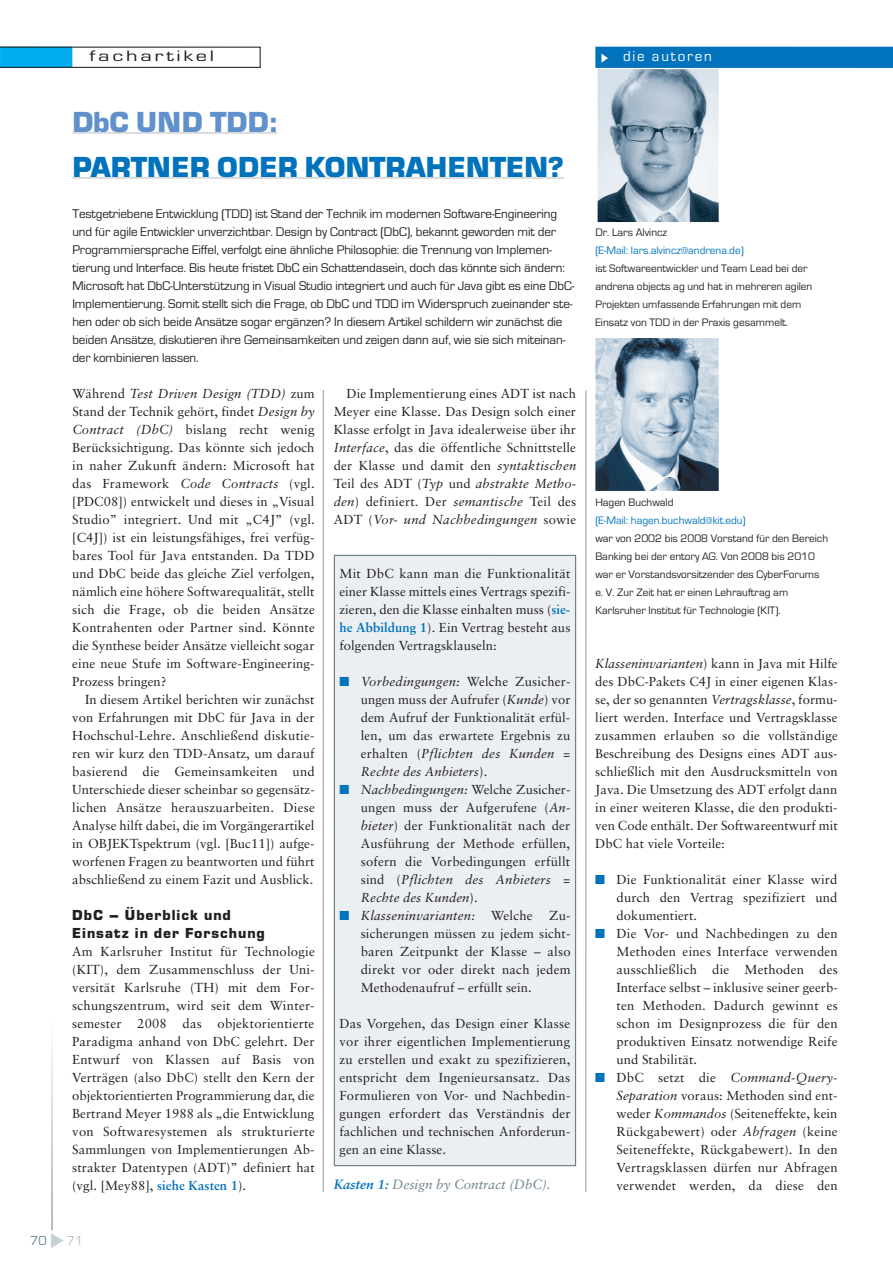
<style>
.page{position:relative;width:893px;height:1263px;background:#fff}
.page>*{position:absolute;margin:0;border:0;box-sizing:border-box;transform-origin:0 0}
.t1{font:700 28.5px "Eurostile BQ";letter-spacing:-.02em;color:#0073bc}
.t2{font:700 28.5px "Eurostile BQ";letter-spacing:-.01em;color:#6091cc}
.t3{font:15.75px "Eurostile";letter-spacing:.125em;color:#231f20;scale:1.43 1}
.t4{font:15px "Eurostile";letter-spacing:.125em;color:#fff}
.t5{font:700 14.25px/18px "Eurostile BQ";letter-spacing:.07em;color:#231f20}
.t6{font:italic 13.5px "Sabon";color:#6c818c}
.t7{font:13.5px "Eurostile";color:#6c818c}
.t8{font:13.5px "Eurostile";color:#b6c2c9}
.t9{font:13.05px/18px "Sabon";letter-spacing:.005em;color:#231f20;text-align:justify}
.t10{font:13.05px/18px "Eurostile";letter-spacing:-.005em;color:#231f20}
.t11{font:italic 13.05px "Sabon";letter-spacing:.015em;color:#231f20}
.t12{font:11.25px/18px "Eurostile";color:#231f20}
.t13{font:11.25px "Eurostile";color:#0073bc}
.s1{font-style:italic}
.s2{font-weight:700;color:#0073bc}
.s3{color:#0073bc}
.s4{font-style:normal}
</style>
<div class="page">
<hr style="left:72px;top:132px;width:205px;height:1px;background:#bcbdc0">
<hr style="left:72px;top:177px;width:492px;height:1px;background:#bcbdc0">
<svg style="left:51px;top:1233px;width:13px;height:15px"></svg>
<svg style="left:0;top:47px;width:261px;height:21px"></svg>
<hr style="left:323px;top:390px;width:1px;height:802px;background:#939598">
<hr style="left:585px;top:391px;width:1px;height:801px;background:#939598">
<div style="left:335px;top:556px;width:240px;height:609px;background:#ebeff1"></div>
<div style="left:334px;top:555px;width:242px;height:611px;border:1px solid #6c818c"></div>
<div style="left:595px;top:47px;width:298px;height:21px;background:#0073bc"></div>
<img style="left:598px;top:69px;width:121px;height:153px">
<img style="left:595px;top:338px;width:124px;height:153px">
<svg style="left:601px;top:54px;width:7px;height:9px"></svg>
<p class="t3" style="left:89px;top:50px;width:89px">fachartikel</p>
<p class="t4" style="left:623px;top:51px;width:90px">die autoren</p>
<h1 class="t2" style="left:72px;top:113px;width:206px">DbC UND TDD:</h1>
<h1 class="t1" style="left:72px;top:158px;width:493px">PARTNER ODER KONTRAHENTEN?</h1>
<p class="t10" style="left:72px;top:206px;width:504px">Testgetriebene Entwicklung (TDD) ist Stand der Technik im modernen Software-Engineering und für agile Entwickler unverzichtbar. Design by Contract (DbC), bekannt geworden mit der Programmiersprache Eiffel, verfolgt eine ähnliche Philosophie: die Trennung von Implemen - tierung und Interface. Bis heute fristet DbC ein Schattendasein, doch das könnte sich ändern:<br>Microsoft hat DbC-Unterstützung in Visual Studio integriert und auch für Java gibt es eine DbC-Implementierung. Somit stellt sich die Frage, ob DbC und TDD im Widerspruch zueinander ste&shy;hen oder ob sich beide Ansätze sogar ergänzen? In diesem Artikel schildern wir zunächst die beiden Ansätze, diskutieren ihre Gemeinsamkeiten und zeigen dann auf, wie sie sich miteinan&shy;der kombinieren lassen.</p>
<p class="t9" style="left:72px;top:385px;width:244px">Während <span class="s1">Test Driven Design (TDD)</span> zum Stand der Technik gehört, findet <span class="s1">Design by Contract (DbC)</span> bislang recht wenig Berücksichtigung. Das könnte sich jedoch in naher Zukunft ändern: Microsoft hat das Framework <span class="s1">Code Contracts</span> (vgl. [PDC08]) entwickelt und dieses in „Visual Studio” integriert. Und mit „C4J” (vgl. [C4J]) ist ein leistungsfähiges, frei verfüg&shy;bares Tool für Java entstanden. Da TDD und DbC beide das gleiche Ziel verfolgen, nämlich eine höhere Softwarequalität, stellt sich die Frage, ob die beiden Ansätze Kontrahenten oder Partner sind. Könnte die Synthese beider Ansätze vielleicht sogar eine neue Stufe im Software-Engineering-Prozess bringen?</p>
<p class="t9" style="left:72px;top:691px;width:244px;text-indent:13px">In diesem Artikel berichten wir zunächst von Erfahrungen mit DbC für Java in der Hochschul-Lehre. Anschließend diskutie&shy;ren wir kurz den TDD-Ansatz, um darauf basierend die Gemeinsamkeiten und Unterschiede dieser scheinbar so gegensätz&shy;lichen Ansätze herauszuarbeiten. Diese Analyse hilft dabei, die im Vorgängerartikel in OBJEKTspektrum (vgl. [Buc11]) aufge&shy;worfenen Fragen zu beantworten und führt abschließend zu einem Fazit und Ausblick.</p>
<p class="t5" style="left:72px;top:908px;width:194px">DbC – Überblick und<br>Einsatz in der Forschung</p>
<p class="t9" style="left:72px;top:943px;width:244px">Am Karlsruher Institut für Technologie (KIT), dem Zusammenschluss der Uni - versität Karlsruhe (TH) mit dem For - schungszentrum, wird seit dem Win ter - semester 2008 das objektorientierte Paradigma anhand von DbC gelehrt. Der Entwurf von Klassen auf Basis von Verträgen (also DbC) stellt den Kern der objektorientierten Programmierung dar, die Bertrand Meyer 1988 als „die Entwicklung von Softwaresystemen als strukturierte Sammlungen von Implementierungen Ab - strakter Datentypen (ADT)” definiert hat (vgl. [Mey88], <span class="s2">siehe Kasten 1</span>).</p>
<p class="t7" style="left:30px;top:1236px;width:18px">70</p>
<p class="t8" style="left:67px;top:1236px;width:18px">71</p>
<p class="t9" style="left:334px;top:385px;width:244px;text-indent:13px">Die Implementierung eines ADT ist nach Meyer eine Klasse. Das Design solch einer Klasse erfolgt in Java idealerweise über ihr <span class="s1">Interface</span>, das die öffentliche Schnittstelle der Klasse und damit den <span class="s1">syntaktischen </span>Teil des ADT (<span class="s1">Typ</span> und <span class="s1">abstrakte Metho - den</span>) definiert. Der <span class="s1">semantische</span> Teil des ADT (<span class="s1">Vor- und Nachbedingungen</span> sowie</p>
<p class="t9" style="left:339px;top:565px;width:233px">Mit DbC kann man die Funktionalität einer Klasse mittels eines Vertrags spezifi&shy;zieren, den die Klasse einhalten muss (<span class="s2">sie&shy;he Abbildung 1</span>). Ein Vertrag besteht aus folgenden Vertragsklauseln:</p>
<p class="t9" style="left:361px;top:673px;width:211px;text-indent:-21px"><span class="s3">■</span> <span class="s1">Vorbedingungen:</span> Welche Zusicher - un gen muss der Aufrufer (<span class="s1">Kunde</span>) vor dem Aufruf der Funktionalität erfül&shy;len, um das erwartete Ergebnis zu erhalten (<span class="s1">Pflichten des Kunden = Rechte des Anbieters</span>).</p>
<p class="t9" style="left:361px;top:781px;width:211px;text-indent:-21px"><span class="s3">■</span> <span class="s1">Nachbedingungen:</span> Welche Zusicher - un gen muss der Aufgerufene (<span class="s1">An - bieter</span>) der Funktionalität nach der Ausführung der Methode erfüllen, sofern die Vorbedingungen erfüllt sind (<span class="s1">Pflichten des Anbieters = Rechte des Kunden</span>).</p>
<p class="t11" style="left:339px;top:910px;width:195px"><span class="s3">■</span> Klasseninvarianten: <span class="s4">Welche</span></p>
<p class="t9" style="left:361px;top:907px;width:211px;text-indent:188px">Zu - sicher un gen müssen zu jedem sicht&shy;baren Zeitpunkt der Klasse – also direkt vor oder direkt nach jedem Methodenaufruf – erfüllt sein.</p>
<p class="t9" style="left:339px;top:1015px;width:233px">Das Vorgehen, das Design einer Klasse vor ihrer eigentlichen Implementierung zu erstellen und exakt zu spezifizieren, entspricht dem Ingenieursansatz. Das Formulieren von Vor- und Nachbedin - gungen erfordert das Verständnis der fachlichen und technischen Anforderun - gen an eine Klasse.</p>
<p class="t6" style="left:334px;top:1179px;width:218px"><span class="s2">Kasten 1:</span> Design by Contract (DbC).</p>
<p class="t12" style="left:595px;top:224px;width:73px">Dr. Lars Alvincz</p>
<p class="t13" style="left:595px;top:246px;width:150px">(E-Mail: lars.alvincz@andrena.de)</p>
<p class="t12" style="left:595px;top:260px;width:219px">ist Softwareentwickler und Team Lead bei der andrena objects ag und hat in mehreren agilen Projekten umfassende Erfahrungen mit dem Einsatz von TDD in der Praxis gesammelt.</p>
<p class="t12" style="left:595px;top:494px;width:80px">Hagen Buchwald</p>
<p class="t13" style="left:595px;top:516px;width:152px">(E-Mail: hagen.buchwald@kit.edu)</p>
<p class="t12" style="left:595px;top:530px;width:234px">war von 2002 bis 2008 Vorstand für den Bereich Banking bei der entory AG. Von 2008 bis 2010 war er Vorstandsvorsitzender des CyberForums e. V. Zur Zeit hat er einen Lehrauftrag am Karlsruher Institut für Technologie (KIT).</p>
<p class="t9" style="left:595px;top:655px;width:244px"><span class="s1">Klasseninvarianten</span>) kann in Java mit Hilfe des DbC-Pakets C4J in einer eigenen Klas - se, der so genannten <span class="s1">Vertragsklasse</span>, formu&shy;liert werden. Interface und Vertragsklasse zusammen erlauben so die vollständige Beschreibung des Designs eines ADT aus&shy;schließlich mit den Ausdrucksmitteln von Java. Die Umsetzung des ADT erfolgt dann in einer weiteren Klasse, die den produkti&shy;ven Code enthält. Der Softwareentwurf mit DbC hat viele Vorteile:</p>
<p class="t9" style="left:617px;top:871px;width:222px;text-indent:-21px"><span class="s3">■</span> Die Funktionalität einer Klasse wird durch den Vertrag spezifiziert und dokumentiert.</p>
<p class="t9" style="left:616px;top:925px;width:223px;text-indent:-21px"><span class="s3">■</span> Die Vor- und Nachbedingen zu den Methoden eines Interface verwenden ausschließlich die Methoden des Interface selbst – inklusive seiner geerb&shy;ten Methoden. Dadurch gewinnt es schon im Designprozess die für den produktiven Einsatz notwendige Reife und Stabilität.</p>
<p class="t9" style="left:616px;top:1069px;width:223px;text-indent:-21px"><span class="s3">■</span> DbC setzt die <span class="s1">Command-Query-Separation</span> voraus: Methoden sind ent&shy;weder <span class="s1">Kommandos</span> (Seiteneffekte, kein Rückgabewert) oder <span class="s1">Abfragen</span> (keine Seiteneffekte, Rückgabewert). In den Vertragsklassen dürfen nur Abfragen verwendet werden, da diese den</p>
</div>
